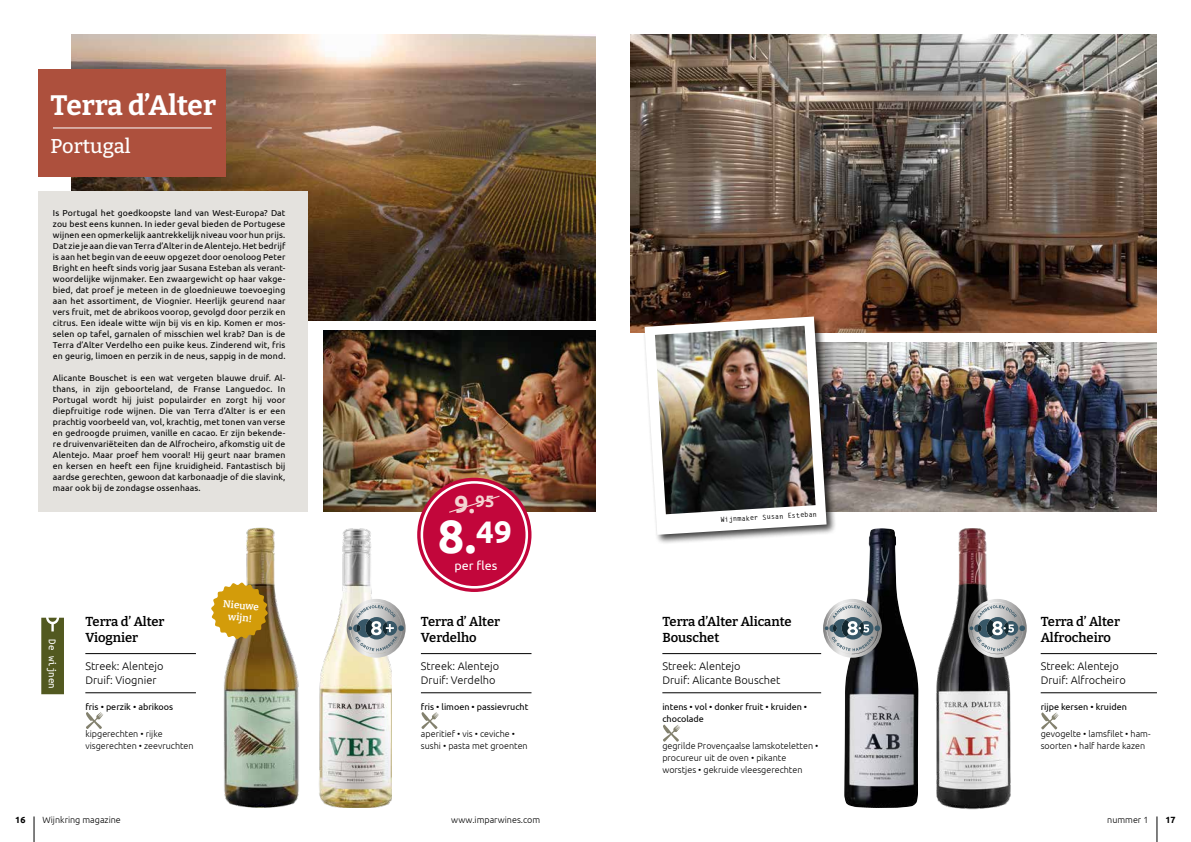
<style>
.page{position:relative;width:1191px;height:842px;background:#fff}
.page>*{position:absolute;margin:0;border:0;box-sizing:border-box;transform-origin:0 0}
.t1{font:700 46.8px "Ubuntu";color:#fff}
.t2{font:700 28px "Bitter";letter-spacing:-.005em;color:#fff}
.t3{font:700 24.6px "Ubuntu";color:#f4d4d2}
.t4{font:500 20px "Bitter";color:#fff}
.t5{font:600 13px/16px "Bitter";color:#000}
.t6{font:12.5px "Ubuntu";color:#fff}
.t7{font:300 11px/14px "Ubuntu";color:#000}
.t8{font:11px "Ubuntu Mono";color:#fff}
.t9{font:600 10px/12px "Bitter";color:#fff;text-align:center}
.t10{font:300 9px/12px "Ubuntu";color:#000}
.t11{font:9px/12px "Ubuntu";color:#000}
.t12{font:700 9px "Ubuntu";color:#000}
.t13{font:8.7px/11px "Ubuntu";letter-spacing:.015em;color:#000;text-align:justify}
.t14{font:700 7px "Letter Gothic Std";color:#000}
</style>
<div class="page">
<img style="left:71px;top:34px;width:524px;height:286px">
<img style="left:631px;top:34px;width:525px;height:298px">
<img style="left:837px;top:342px;width:320px;height:170px">
<img style="left:324px;top:330px;width:271px;height:181px">
<div style="left:642px;top:314px;width:195px;height:231px;background:#000;opacity:.75"></div>
<svg style="left:644px;top:316px;width:182px;height:219px"></svg>
<img style="left:655px;top:326px;width:160px;height:188px">
<div style="left:38px;top:191px;width:270px;height:321px;background:#e4e2de"></div>
<svg style="left:41px;top:618px;width:23px;height:76px;background:#59602a"></svg>
<hr style="left:421px;top:653px;width:110px;height:1px;background:#000">
<hr style="left:421px;top:692px;width:110px;height:1px;background:#000">
<svg style="left:421px;top:712px;width:18px;height:17px"></svg>
<hr style="left:85px;top:653px;width:111px;height:1px;background:#000">
<hr style="left:85px;top:692px;width:111px;height:1px;background:#000">
<svg style="left:86px;top:712px;width:17px;height:17px"></svg>
<hr style="left:1040px;top:653px;width:117px;height:1px;background:#000">
<hr style="left:1040px;top:692px;width:117px;height:1px;background:#000">
<svg style="left:1041px;top:712px;width:17px;height:18px"></svg>
<hr style="left:662px;top:653px;width:159px;height:1px;background:#000">
<hr style="left:662px;top:692px;width:159px;height:1px;background:#000">
<svg style="left:663px;top:724px;width:17px;height:18px"></svg>
<img style="left:319px;top:528px;width:73px;height:280px">
<svg style="left:347px;top:599px;width:58px;height:59px;background:#b1b6b5"></svg>
<img style="left:936px;top:529px;width:75px;height:281px">
<svg style="left:968px;top:599px;width:58px;height:59px;background:#979da0"></svg>
<img style="left:844px;top:528px;width:74px;height:280px">
<svg style="left:823px;top:599px;width:59px;height:59px;background:#9ca2a5"></svg>
<div style="left:38px;top:69px;width:187px;height:108px;background:#ad503d"></div>
<hr style="left:53px;top:128px;width:159px;height:1px;background:#fff">
<svg style="left:417px;top:478px;width:114px;height:114px"></svg>
<div style="left:422px;top:482px;width:105px;height:105px;background:#c2063b;border-radius:50%"></div>
<div style="left:420px;top:481px;width:108px;height:107px;border:3px solid #fff;border-radius:50%"></div>
<svg style="left:449px;top:495px;width:51px;height:18px"></svg>
<img style="left:223px;top:528px;width:76px;height:280px">
<svg style="left:211px;top:582px;width:57px;height:57px;background:#ca9f31"></svg>
<svg style="left:1156px;top:816px;width:1px;height:26px"></svg>
<svg style="left:34px;top:816px;width:1px;height:26px"></svg>
<h2 class="t2" style="left:50px;top:87px;width:167px">Terra d’Alter</h2>
<h3 class="t4" style="left:50px;top:134px;width:82px">Portugal</h3>
<p class="t13" style="left:53px;top:208px;width:234px">Is Portugal het goedkoopste land van West-Europa? Dat zou best eens kunnen. In ieder geval bieden de Portugese wijnen een opmerkelijk aantrekkelijk niveau voor hun prijs.<br>Dat zie je aan die van Terra d’Alter in de Alentejo. Het bedrijf is aan het begin van de eeuw opgezet door oenoloog Peter Bright en heeft sinds vorig jaar Susana Esteban als verant&shy;woordelijke wijnmaker. Een zwaargewicht op haar vakge&shy;bied, dat proef je meteen in de gloednieuwe toevoeging aan het assortiment, de Viognier. Heerlijk geurend naar vers fruit, met de abrikoos voorop, gevolgd door perzik en citrus. Een ideale witte wijn bij vis en kip. Komen er mos&shy;selen op tafel, garnalen of misschien wel krab? Dan is de Terra d’Alter Verdelho een puike keus. Zinderend wit, fris en geurig, limoen en perzik in de neus, sappig in de mond.</p>
<p class="t13" style="left:53px;top:373px;width:234px">Alicante Bouschet is een wat vergeten blauwe druif. Al&shy;thans, in zijn geboorteland, de Franse Languedoc. In Portugal wordt hij juist populairder en zorgt hij voor diepfruitige rode wijnen. Die van Terra d’Alter is er een prachtig voorbeeld van, vol, krachtig, met tonen van verse en gedroogde pruimen, vanille en cacao. Er zijn bekende&shy;re druivenvariëteiten dan de Alfrocheiro, afkomstig uit de Alentejo. Maar proef hem vooral! Hij geurt naar bramen en kersen en heeft een fijne kruidigheid. Fantastisch bij aardse gerechten, gewoon dat karbonaadje of die slavink, maar ook bij de zondagse ossenhaas.</p>
<p class="t8" style="left:58px;top:639px;width:51px;rotate:90deg">De wijnen</p>
<h3 class="t5" style="left:85px;top:613px;width:81px">Terra d’ Alter<br>Viognier</h3>
<p class="t7" style="left:85px;top:659px;width:80px">Streek: Alentejo<br>Druif: Viognier</p>
<p class="t11" style="left:85px;top:701px;width:89px">fris • perzik • abrikoos</p>
<p class="t10" style="left:85px;top:728px;width:110px">kipgerechten • rijke visgerechten • zeevruchten</p>
<p class="t9" style="left:224px;top:597px;width:37px;rotate:5deg">Nieuwe wijn!</p>
<h3 class="t3" style="left:454px;top:489px;width:41px">9.<sup>95</sup></h3>
<h1 class="t1" style="left:438px;top:508px;width:75px">8. <sup>49</sup></h1>
<h3 class="t6" style="left:454px;top:558px;width:44px">per fles</h3>
<h3 class="t5" style="left:421px;top:613px;width:81px">Terra d’ Alter<br>Verdelho</h3>
<p class="t7" style="left:421px;top:659px;width:80px">Streek: Alentejo<br>Druif: Verdelho</p>
<p class="t11" style="left:421px;top:701px;width:109px">fris • limoen • passievrucht</p>
<p class="t10" style="left:421px;top:728px;width:108px">aperitief • vis • ceviche • sushi • pasta met groenten</p>
<p class="t14" style="left:720px;top:515px;width:98px;rotate:-3deg">Wijnmaker Susan Esteban</p>
<h3 class="t5" style="left:662px;top:613px;width:131px">Terra d’Alter Alicante<br>Bouschet</h3>
<p class="t7" style="left:662px;top:659px;width:120px">Streek: Alentejo<br>Druif: Alicante Bouschet</p>
<p class="t11" style="left:662px;top:701px;width:146px">intens • vol • donker fruit • kruiden • chocolade</p>
<p class="t10" style="left:662px;top:740px;width:157px">gegrilde Provençaalse lamskoteletten • procureur uit de oven • pikante worstjes • gekruide vleesgerechten</p>
<h3 class="t5" style="left:1040px;top:613px;width:81px">Terra d’ Alter<br>Alfrocheiro</h3>
<p class="t7" style="left:1040px;top:659px;width:87px">Streek: Alentejo<br>Druif: Alfrocheiro</p>
<p class="t11" style="left:1040px;top:701px;width:88px">rijpe kersen • kruiden</p>
<p class="t10" style="left:1040px;top:728px;width:111px">gevogelte • lamsfilet • ham&shy;soorten • half harde kazen</p>
<p class="t12" style="left:15px;top:815px;width:12px">16</p>
<p class="t10" style="left:43px;top:814px;width:80px">Wijnkring magazine</p>
<p class="t10" style="left:1107px;top:814px;width:43px">nummer 1</p>
<p class="t12" style="left:1165px;top:815px;width:12px">17</p>
<p class="t10" style="left:451px;top:814px;width:90px">www.imparwines.com</p>
</div>
